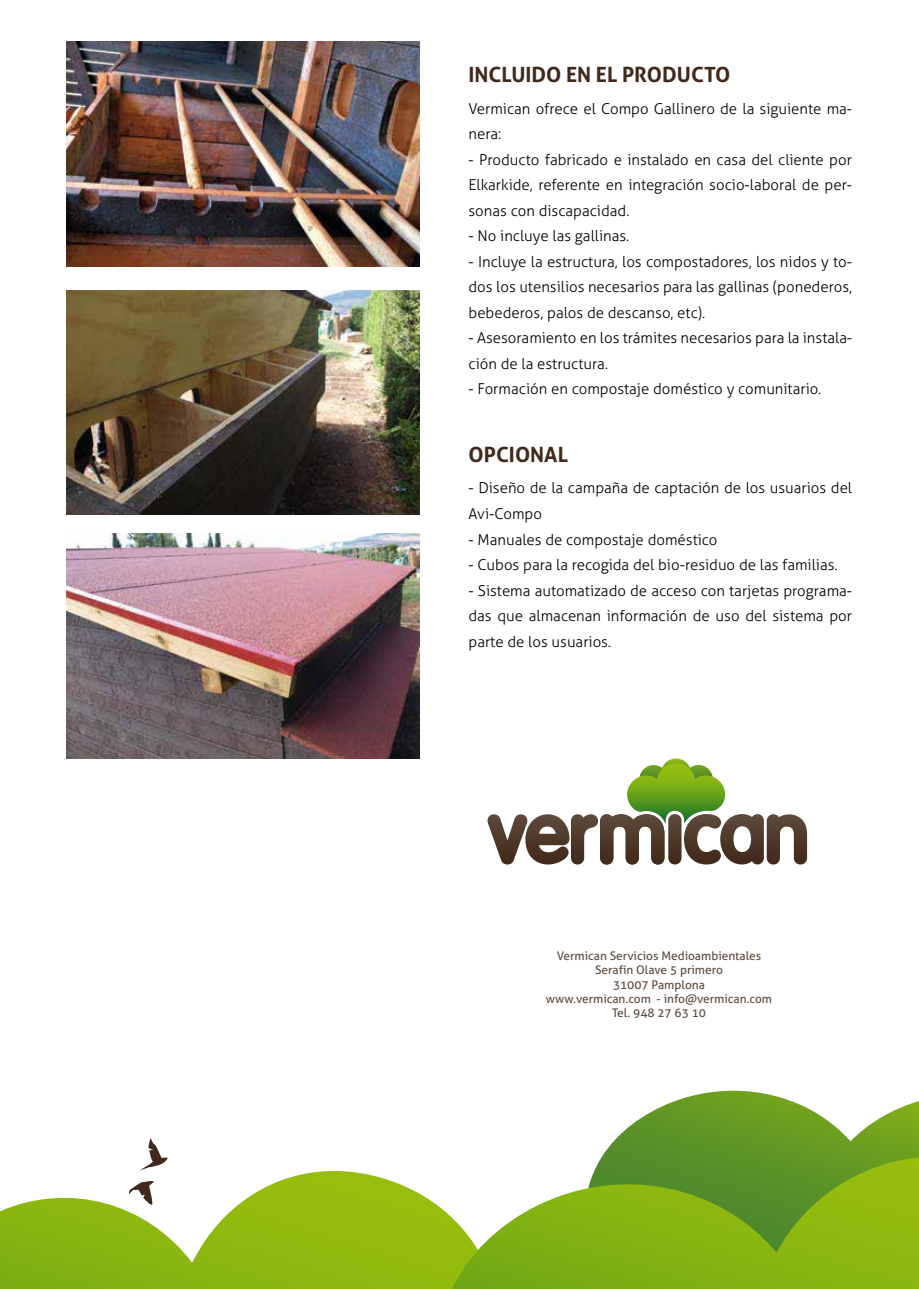
<style>
.page{position:relative;width:919px;height:1289px;background:#fff}
.page>*{position:absolute;margin:0;border:0;box-sizing:border-box;transform-origin:0 0}
.t1{font:700 21px "Aller";color:#41291b}
.t2{font:300 15px/25.5px "Aller";color:#000}
.t3{font:11.85px/14.2px "Aller";color:#604c3f;text-align:center}
</style>
<div class="page">
<svg style="left:0;top:1170px;width:452px;height:118px"></svg>
<svg style="left:602px;top:1090px;width:316px;height:67px"></svg>
<svg style="left:452px;top:1157px;width:466px;height:131px"></svg>
<svg style="left:140px;top:1138px;width:28px;height:32px"></svg>
<svg style="left:129px;top:1179px;width:25px;height:27px"></svg>
<img style="left:67px;top:42px;width:352px;height:224px">
<img style="left:67px;top:534px;width:352px;height:224px">
<img style="left:67px;top:290px;width:352px;height:224px">
<svg style="left:487px;top:758px;width:320px;height:106px"></svg>
<h1 class="t1" style="left:468px;top:62px;width:263px">INCLUIDO EN EL PRODUCTO</h1>
<p class="t2" style="left:468px;top:95px;width:385px">Vermican ofrece el Compo Gallinero de la siguiente ma&shy;nera:</p>
<p class="t2" style="left:468px;top:146px;width:385px;text-align:justify">- Producto fabricado e instalado en casa del cliente por Elkarkide, referente en integración socio-laboral de per&shy;sonas con discapacidad.</p>
<p class="t2" style="left:468px;top:223px;width:162px">- No incluye las gallinas.</p>
<p class="t2" style="left:468px;top:248px;width:385px;text-align:justify">- Incluye la estructura, los compostadores, los nidos y to&shy;dos los utensilios necesarios para las gallinas (ponederos, bebederos, palos de descanso, etc).</p>
<p class="t2" style="left:468px;top:325px;width:385px">- Asesoramiento en los trámites necesarios para la instala&shy;ción de la estructura.</p>
<p class="t2" style="left:468px;top:376px;width:354px">- Formación en compostaje doméstico y comunitario.</p>
<h1 class="t1" style="left:468px;top:442px;width:101px">OPCIONAL</h1>
<p class="t2" style="left:468px;top:475px;width:385px">- Diseño de la campaña de captación de los usuarios del<br>Avi-Compo</p>
<p class="t2" style="left:468px;top:526px;width:250px">- Manuales de compostaje doméstico</p>
<p class="t2" style="left:468px;top:552px;width:370px">- Cubos para la recogida del bio-residuo de las familias.</p>
<p class="t2" style="left:468px;top:577px;width:385px;text-align:justify">- Sistema automatizado de acceso con tarjetas programa&shy;das que almacenan información de uso del sistema por parte de los usuarios.</p>
<p class="t3" style="left:546px;top:948px;width:228px">Vermican Servicios Medioambientales<br>Serafín Olave 5 primero<br>31007 Pamplona<br>www.vermican.com - info@vermican.com<br>Tel. 948 27 63 10</p>
</div>
